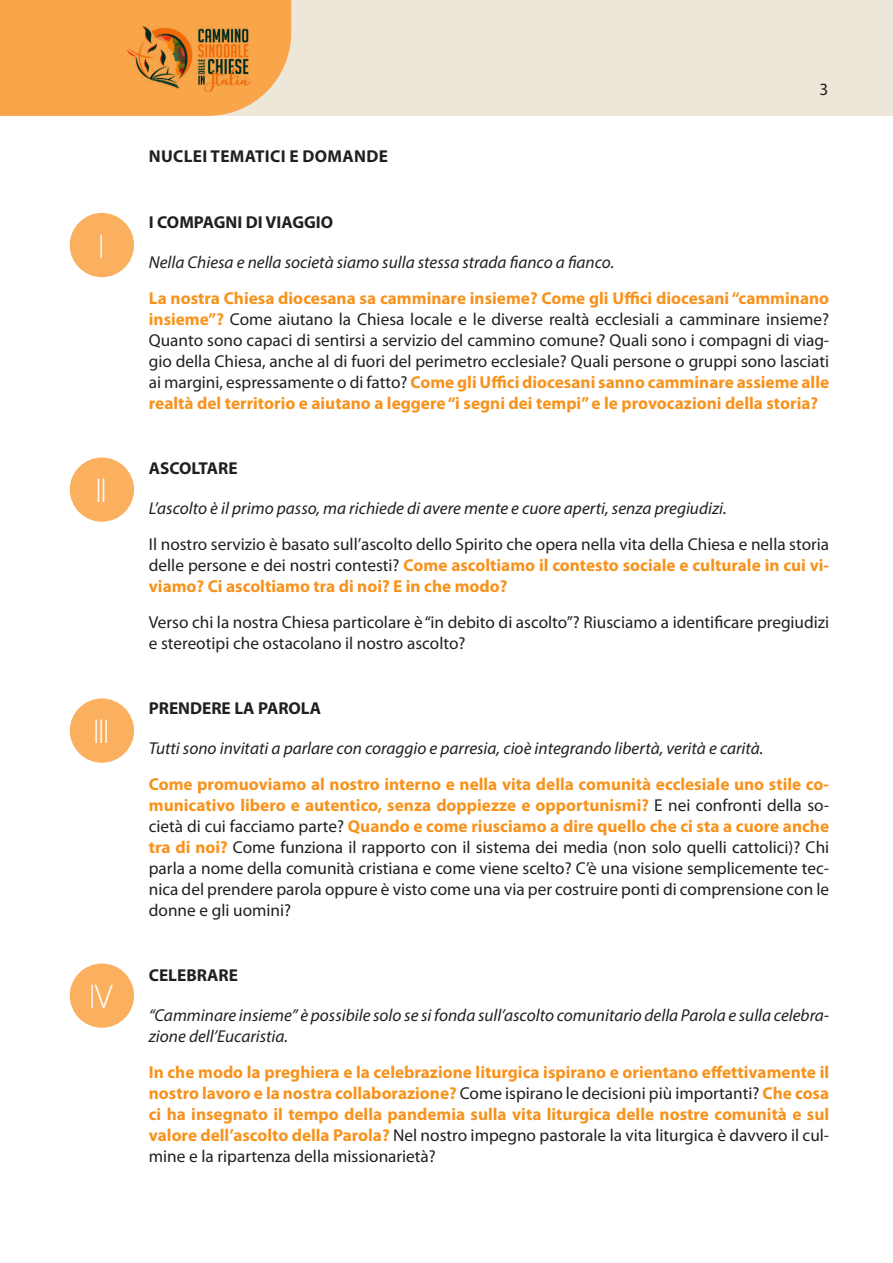
<style>
.page{position:relative;width:893px;height:1263px;background:#fff}
.page>*{position:absolute;margin:0;border:0;box-sizing:border-box;transform-origin:0 0}
.Numero{font:32.4px "Blevio";color:#fff}
.Normal__Web{font:17.25px/21px "Myriad Pro";color:#231f20;text-align:justify}
.Normal__Web-2{font:700 17.25px/21px "Myriad Pro";color:#f7931d;text-align:justify}
.Normal__Web-3{font:italic 17.25px/21px "Myriad Pro";color:#231f20}
.Testo_Bold{font:700 17.25px "Myriad Pro";color:#231f20}
.Testo_Bold-2{font:700 17.25px "Myriad Pro";letter-spacing:.02em;color:#231f20}
.s1{font-weight:700;color:#f7931d}
.s2{font-weight:400;color:#231f20}
</style>
<div class="page">
<div style="left:0;top:0;width:893px;height:116px;background:#ede7d9"></div>
<div style="left:0;top:0;width:291px;height:116px;background:#f9a64a"></div>
<img style="left:128px;top:26px;width:122px;height:66px">
<div style="left:70px;top:213px;width:64px;height:64px;background:#fab05f;border-radius:50%"></div>
<div style="left:70px;top:457px;width:64px;height:65px;background:#fab05f;border-radius:50%"></div>
<div style="left:70px;top:963px;width:64px;height:65px;background:#fab05f;border-radius:50%"></div>
<div style="left:70px;top:698px;width:64px;height:65px;background:#fab05f;border-radius:50%"></div>
<p class="Numero" style="left:99px;top:227px;width:6px">I</p>
<p class="Numero" style="left:96px;top:472px;width:11px">II</p>
<p class="Numero" style="left:94px;top:713px;width:16px">III</p>
<p class="Numero" style="left:90px;top:978px;width:25px">IV</p>
<p class="Testo_Bold-2" style="left:149px;top:145px;width:241px">NUCLEI TEMATICI E DOMANDE</p>
<p class="Normal__Web" style="left:820px;top:78px;width:10px">3</p>
<p class="Testo_Bold" style="left:149px;top:211px;width:186px">I COMPAGNI DI VIAGGIO</p>
<p class="Normal__Web-3" style="left:149px;top:252px;width:467px">Nella Chiesa e nella società siamo sulla stessa strada fianco a fianco.</p>
<p class="Normal__Web" style="left:149px;top:288px;width:682px"><span class="s1">La nostra Chiesa diocesana sa camminare insieme? Come gli Uffici diocesani “camminano insieme”?</span> Come aiutano la Chiesa locale e le diverse realtà ecclesiali a camminare insieme?<br>Quanto sono capaci di sentirsi a servizio del cammino comune? Quali sono i compagni di viag&shy;gio della Chiesa, anche al di fuori del perimetro ecclesiale? Quali persone o gruppi sono lasciati ai margini, espressamente o di fatto? <span class="s1">Come gli Uffici diocesani sanno camminare assieme alle realtà del territorio e aiutano a leggere “i segni dei tempi” e le provocazioni della storia?</span></p>
<p class="Testo_Bold" style="left:149px;top:457px;width:90px">ASCOLTARE</p>
<p class="Normal__Web-3" style="left:149px;top:498px;width:579px">L’ascolto è il primo passo, ma richiede di avere mente e cuore aperti, senza pregiudizi.</p>
<p class="Normal__Web" style="left:149px;top:534px;width:682px">Il nostro servizio è basato sull’ascolto dello Spirito che opera nella vita della Chiesa e nella storia delle persone e dei nostri contesti? <span class="s1">Come ascoltiamo il contesto sociale e culturale in cui vi&shy;viamo? Ci ascoltiamo tra di noi? E in che modo?</span></p>
<p class="Normal__Web" style="left:149px;top:612px;width:682px">Verso chi la nostra Chiesa particolare è “in debito di ascolto”? Riusciamo a identificare pregiudizi e stereotipi che ostacolano il nostro ascolto?</p>
<p class="Testo_Bold" style="left:149px;top:697px;width:174px">PRENDERE LA PAROLA</p>
<p class="Normal__Web-3" style="left:149px;top:738px;width:616px">Tutti sono invitati a parlare con coraggio e parresia, cioè integrando libertà, verità e carità.</p>
<p class="Normal__Web" style="left:149px;top:774px;width:682px"><span class="s1">Come promuoviamo al nostro interno e nella vita della comunità ecclesiale uno stile co&shy;municativo libero e autentico, senza doppiezze e opportunismi?</span> E nei confronti della so&shy;cietà di cui facciamo parte? <span class="s1">Quando e come riusciamo a dire quello che ci sta a cuore anche tra di noi?</span> Come funziona il rapporto con il sistema dei media (non solo quelli cattolici)? Chi parla a nome della comunità cristiana e come viene scelto? C’è una visione semplicemente tec&shy;nica del prendere parola oppure è visto come una via per costruire ponti di comprensione con le donne e gli uomini?</p>
<p class="Testo_Bold" style="left:149px;top:964px;width:91px">CELEBRARE</p>
<p class="Normal__Web-3" style="left:149px;top:1005px;width:682px">“Camminare insieme” è possibile solo se si fonda sull’ascolto comunitario della Parola e sulla celebra&shy;zione dell’Eucaristia.</p>
<p class="Normal__Web-2" style="left:149px;top:1061px;width:682px">In che modo la preghiera e la celebrazione liturgica ispirano e orientano effettivamente il nostro lavoro e la nostra collaborazione? <span class="s2">Come ispirano le decisioni più importanti?</span> Che cosa ci ha insegnato il tempo della pandemia sulla vita liturgica delle nostre comunità e sul valore dell’ascolto della Parola? <span class="s2">Nel nostro impegno pastorale la vita liturgica è davvero il cul&shy;mine e la ripartenza della missionarietà?</span></p>
</div>
